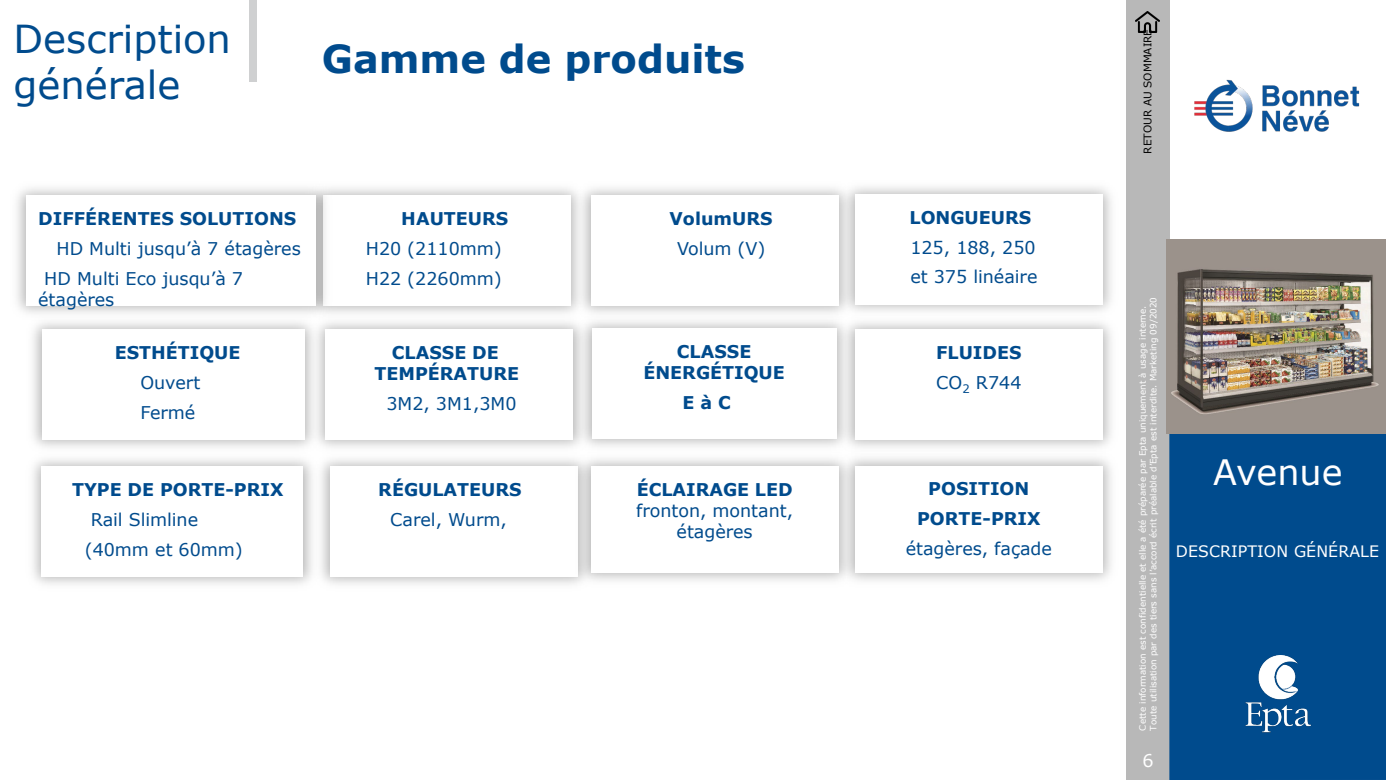
<style>
.page{position:relative;width:1386px;height:780px;background:#fff}
.page>*{position:absolute;margin:0;border:0;box-sizing:border-box;transform-origin:0 0}
.t1{font:38.5px/46.2px "Verdana";color:#004b8d}
.t2{font:700 38.5px "Verdana";color:#004b8d}
.t3{font:35px "Verdana";color:#fff}
.t4{font:17.5px/29.8px "Verdana";color:#004b8d}
.t5{font:700 17.5px/29.8px "Verdana";color:#004b8d;text-align:center}
.t6{font:17.5px "Verdana";color:#fff}
.t7{font:15.75px "Verdana";letter-spacing:.005em;color:#fff}
.t8{font:10.5px "Verdana";color:#000}
.t9{font:8.75px/10.5px "Verdana";letter-spacing:.005em;color:#fff}
.s1{font-weight:400}
</style>
<div class="page">
<div style="left:1126px;top:0;width:43px;height:779px;background:#b8b8b8"></div>
<div style="left:1169px;top:433px;width:216px;height:346px;background:#004b8d"></div>
<img style="left:1245px;top:655px;width:67px;height:78px">
<img style="left:1135px;top:12px;width:24px;height:21px">
<img style="left:1166px;top:239px;width:219px;height:194px">
<img style="left:1169px;top:0;width:191px;height:215px">
<div style="left:250px;top:0;width:7px;height:82px;background:#cfd0d1"></div>
<img style="left:17px;top:184px;width:319px;height:140px">
<div style="left:26px;top:195px;width:289px;height:111px;background:#fff"></div>
<img style="left:22px;top:310px;width:303px;height:148px">
<div style="left:42px;top:329px;width:262px;height:110px;background:#fff"></div>
<img style="left:572px;top:310px;width:284px;height:147px">
<div style="left:592px;top:328px;width:244px;height:110px;background:#fff"></div>
<h1 class="t1" style="left:14px;top:16px;width:219px">Description générale</h1>
<h1 class="t2" style="left:322px;top:32px;width:424px">Gamme de produits</h1>
<p class="t5" style="left:38px;top:203px;width:259px">DIFFÉRENTES SOLUTIONS</p>
<p class="t4" style="left:44px;top:233px;width:258px;text-indent:12px">HD Multi jusqu’à 7 étagères<br>HD Multi Eco jusqu’à 7</p>
<p class="t4" style="left:38px;top:284px;width:78px">étagères</p>
<p class="t5" style="left:115px;top:337px;width:127px">ESTHÉTIQUE</p>
<p class="t4" style="left:140px;top:367px;width:61px">Ouvert<br>Fermé</p>
<p class="t5" style="left:72px;top:474px;width:213px">TYPE DE PORTE-PRIX</p>
<p class="t4" style="left:85px;top:504px;width:160px;text-indent:6px">Rail Slimline (40mm et 60mm)</p>
<p class="t5" style="left:401px;top:203px;width:108px">HAUTEURS</p>
<p class="t4" style="left:366px;top:233px;width:137px">H20 (2110mm)<br>H22 (2260mm)</p>
<p class="t5" style="left:374px;top:341px;width:146px;line-height:21px">CLASSE DE<br>TEMPÉRATURE</p>
<p class="t4" style="left:386px;top:388px;width:132px">3M2, 3M1,3M0</p>
<p class="t5" style="left:378px;top:474px;width:145px">RÉGULATEURS</p>
<p class="t4" style="left:390px;top:504px;width:118px">Carel, Wurm,</p>
<p class="t5" style="left:669px;top:203px;width:105px">VolumURS</p>
<p class="t4" style="left:677px;top:233px;width:90px">Volum (V)</p>
<p class="t5" style="left:643px;top:341px;width:143px;line-height:21px">CLASSE<br>ÉNERGÉTIQUE</p>
<p class="t5" style="left:682px;top:387px;width:50px">E à C</p>
<p class="t5" style="left:636px;top:474px;width:157px">ÉCLAIRAGE LED</p>
<p class="t4" style="left:636px;top:500px;width:158px;line-height:21px;text-align:center">fronton, montant, étagères</p>
<p class="t5" style="left:909px;top:202px;width:123px">LONGUEURS</p>
<p class="t4" style="left:910px;top:232px;width:129px">125, 188, 250 et 375 linéaire</p>
<p class="t5" style="left:936px;top:337px;width:87px;text-align:left">FLUIDES<br><span class="s1">CO</span><sub>2</sub> <span class="s1">R744</span></p>
<p class="t5" style="left:917px;top:473px;width:125px">POSITION<br>PORTE-PRIX</p>
<p class="t4" style="left:905px;top:533px;width:148px">étagères, façade</p>
<p class="t8" style="left:1140px;top:153px;width:126px;rotate:-90deg">RETOUR AU SOMMAIRE</p>
<p class="t9" style="left:1137px;top:730px;width:434px;rotate:-90deg">Cette information est confidentielle et elle a été préparée par Epta uniquement à usage interne.<br>Toute utilisation par des tiers sans l’accord écrit préalable d’Epta est interdite. Marketing 09/2020</p>
<p class="t6" style="left:1142px;top:748px;width:13px">6</p>
<h2 class="t3" style="left:1212px;top:448px;width:131px">Avenue</h2>
<p class="t7" style="left:1175px;top:539px;width:205px">DESCRIPTION GÉNÉRALE</p>
</div>
